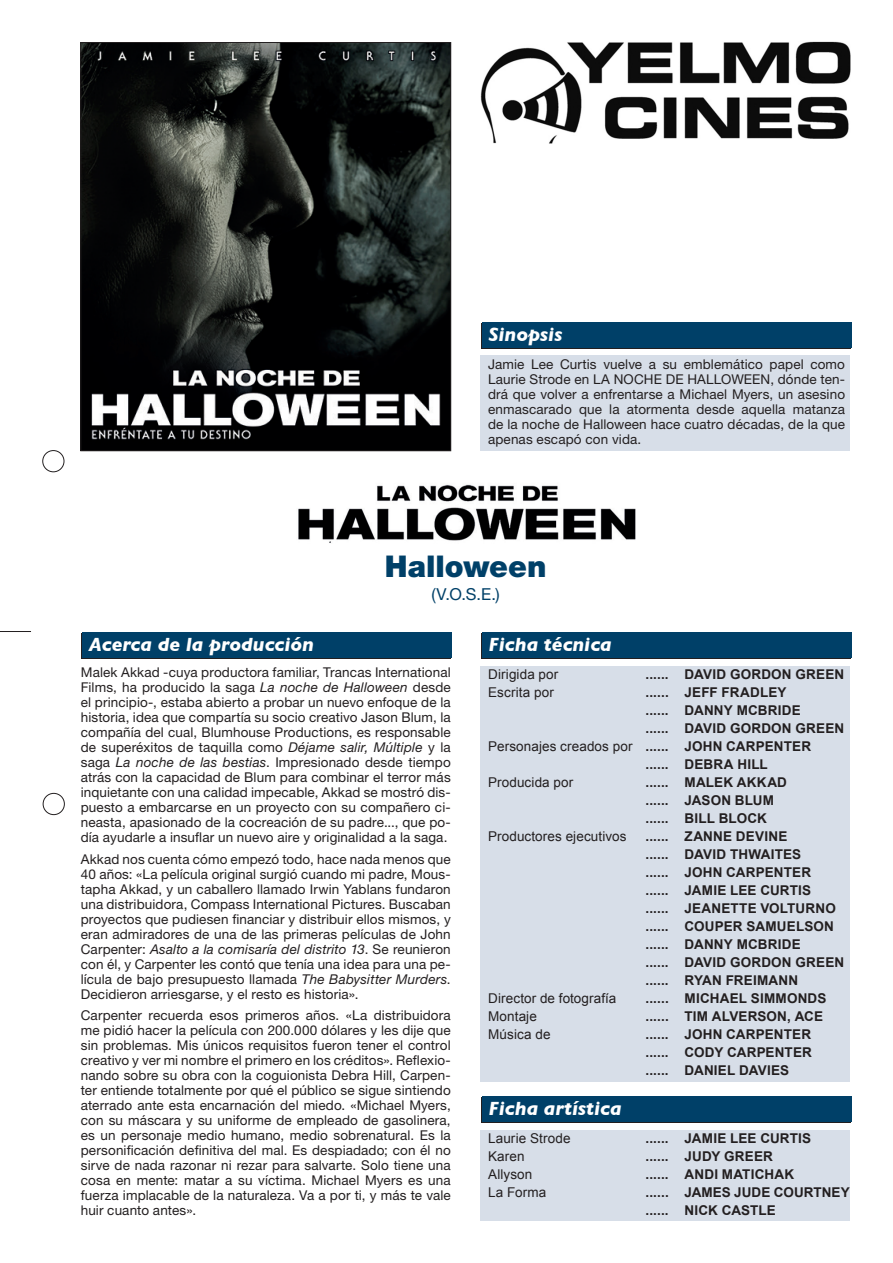
<style>
.page{position:relative;width:893px;height:1263px;background:#fff}
.page>*{position:absolute;margin:0;border:0;box-sizing:border-box;transform-origin:0 0}
.t1{font:900 30px "Helvetica Neue";color:#004068}
.t2{font:italic 700 19.5px "Gill Sans";color:#fff}
.t3{font:16.5px "Helvetica Neue";color:#004068}
.t4{font:13.5px/15px "Helvetica Neue";letter-spacing:.01em;color:#231f20;text-align:justify}
.t5{font:700 13.5px "Arial";letter-spacing:.015em;color:#231f20}
.t6{font:13.5px "Arial";letter-spacing:.01em;color:#231f20}
.s1{font-style:italic}
.s2{font-weight:700}
</style>
<div class="page">
<img style="left:82px;top:44px;width:367px;height:405px">
<div style="left:80px;top:42px;width:371px;height:409px;border:1px solid #231f20"></div>
<div style="left:480px;top:323px;width:370px;height:26px;background:#231f20"></div>
<div style="left:81px;top:634px;width:370px;height:25px;background:#231f20"></div>
<div style="left:482px;top:322px;width:369px;height:26px;background:#004068"></div>
<div style="left:82px;top:632px;width:370px;height:26px;background:#004068"></div>
<div style="left:480px;top:356px;width:370px;height:95px;background:#d7dee8"></div>
<hr style="left:0;top:631px;width:31px;height:1px;background:#231f20">
<div style="left:43px;top:450px;width:21px;height:22px;border:1px solid #231f20;border-radius:50%"></div>
<div style="left:43px;top:793px;width:22px;height:22px;border:1px solid #231f20;border-radius:50%"></div>
<img style="left:480px;top:41px;width:370px;height:102px">
<div style="left:481px;top:634px;width:369px;height:25px;background:#231f20"></div>
<svg style="left:481px;top:1097px;width:369px;height:25px"></svg>
<div style="left:482px;top:632px;width:369px;height:26px;background:#004068"></div>
<div style="left:482px;top:1096px;width:369px;height:25px;background:#004068"></div>
<div style="left:480px;top:666px;width:370px;height:416px;background:#d7dee8"></div>
<div style="left:480px;top:1130px;width:370px;height:90px;background:#d7dee8"></div>
<img style="left:298px;top:484px;width:338px;height:59px">
<p class="t2" style="left:489px;top:323px;width:75px">Sinopsis</p>
<p class="t4" style="left:488px;top:357px;width:359px">Jamie Lee Curtis vuelve a su emblemático papel como Laurie Strode en LA NOCHE DE HALLOWEEN, dónde ten&shy;drá que volver a enfrentarse a Michael Myers, un asesino enmascarado que la atormenta desde aquella matanza de la noche de Halloween hace cuatro décadas, de la que apenas escapó con vida.</p>
<p class="t2" style="left:89px;top:633px;width:227px">Acerca de la producción</p>
<p class="t1" style="left:385px;top:548px;width:163px">Halloween</p>
<p class="t3" style="left:432px;top:584px;width:70px">(V.O.S.E.)</p>
<p class="t2" style="left:489px;top:633px;width:125px">Ficha técnica</p>
<p class="t4" style="left:81px;top:665px;width:371px">Malek Akkad -cuya productora familiar, Trancas International Films, ha producido la saga <span class="s1">La noche de Halloween</span> desde el principio-, estaba abierto a probar un nuevo enfoque de la historia, idea que compartía su socio creativo Jason Blum, la compañía del cual, Blumhouse Productions, es responsable de superéxitos de taquilla como <span class="s1">Déjame salir, Múltiple</span> y la saga <span class="s1">La noche de las bestias</span>. Impresionado desde tiempo atrás con la capacidad de Blum para combinar el terror más inquietante con una calidad impecable, Akkad se mostró dis&shy;puesto a embarcarse en un proyecto con su compañero ci&shy;neasta, apasionado de la cocreación de su padre..., que po&shy;día ayudarle a insuflar un nuevo aire y originalidad a la saga.</p>
<p class="t4" style="left:81px;top:851px;width:371px">Akkad nos cuenta cómo empezó todo, hace nada menos que 40 años: «La película original surgió cuando mi padre, Mous&shy;tapha Akkad, y un caballero llamado Irwin Yablans fundaron una distribuidora, Compass International Pictures. Buscaban proyectos que pudiesen financiar y distribuir ellos mismos, y eran admiradores de una de las primeras películas de John Carpenter: <span class="s1">Asalto a la comisaría del distrito 13</span>. Se reunieron con él, y Carpenter les contó que tenía una idea para una pe&shy;lícula de bajo presupuesto llamada <span class="s1">The Babysitter Murders</span>.<br>Decidieron arriesgarse, y el resto es historia».</p>
<p class="t4" style="left:81px;top:1007px;width:371px">Carpenter recuerda esos primeros años. «La distribuidora me pidió hacer la película con 200.000 dólares y les dije que sin problemas. Mis únicos requisitos fueron tener el control creativo y ver mi nombre el primero en los créditos». Reflexio&shy;nando sobre su obra con la coguionista Debra Hill, Carpen&shy;ter entiende totalmente por qué el público se sigue sintiendo aterrado ante esta encarnación del miedo. «Michael Myers, con su máscara y su uniforme de empleado de gasolinera, es un personaje medio humano, medio sobrenatural. Es la personificación definitiva del mal. Es despiadado; con él no sirve de nada razonar ni rezar para salvarte. Solo tiene una cosa en mente: matar a su víctima. Michael Myers es una fuerza implacable de la naturaleza. Va a por ti, y más te vale huir cuanto antes».</p>
<p class="t6" style="left:488px;top:667px;width:72px">Dirigida por</p>
<p class="t5" style="left:645px;top:667px;width:200px">...... DAVID GORDON GREEN</p>
<p class="t6" style="left:488px;top:685px;width:67px">Escrita por</p>
<p class="t5" style="left:645px;top:685px;width:143px">...... JEFF FRADLEY</p>
<p class="t5" style="left:645px;top:703px;width:157px">...... DANNY MCBRIDE</p>
<p class="t5" style="left:645px;top:721px;width:200px">...... DAVID GORDON GREEN</p>
<p class="t6" style="left:488px;top:739px;width:324px">Personajes creados por <span class="s2">...... JOHN CARPENTER</span></p>
<p class="t5" style="left:645px;top:757px;width:124px">...... DEBRA HILL</p>
<p class="t6" style="left:488px;top:775px;width:87px">Producida por</p>
<p class="t5" style="left:645px;top:775px;width:143px">...... MALEK AKKAD</p>
<p class="t5" style="left:645px;top:793px;width:130px">...... JASON BLUM</p>
<p class="t5" style="left:645px;top:811px;width:123px">...... BILL BLOCK</p>
<p class="t6" style="left:488px;top:829px;width:140px">Productores ejecutivos</p>
<p class="t5" style="left:645px;top:829px;width:143px">...... ZANNE DEVINE</p>
<p class="t5" style="left:645px;top:847px;width:157px">...... DAVID THWAITES</p>
<p class="t5" style="left:645px;top:865px;width:167px">...... JOHN CARPENTER</p>
<p class="t5" style="left:645px;top:883px;width:167px">...... JAMIE LEE CURTIS</p>
<p class="t5" style="left:645px;top:901px;width:192px">...... JEANETTE VOLTURNO</p>
<p class="t5" style="left:645px;top:919px;width:190px">...... COUPER SAMUELSON</p>
<p class="t5" style="left:645px;top:937px;width:157px">...... DANNY MCBRIDE</p>
<p class="t5" style="left:645px;top:955px;width:200px">...... DAVID GORDON GREEN</p>
<p class="t5" style="left:645px;top:973px;width:154px">...... RYAN FREIMANN</p>
<p class="t6" style="left:488px;top:991px;width:130px">Director de fotografía</p>
<p class="t5" style="left:645px;top:991px;width:182px">...... MICHAEL SIMMONDS</p>
<p class="t6" style="left:488px;top:1009px;width:50px">Montaje</p>
<p class="t5" style="left:645px;top:1009px;width:179px">...... TIM ALVERSON, ACE</p>
<p class="t6" style="left:488px;top:1027px;width:64px">Música de</p>
<p class="t5" style="left:645px;top:1027px;width:167px">...... JOHN CARPENTER</p>
<p class="t5" style="left:645px;top:1045px;width:168px">...... CODY CARPENTER</p>
<p class="t5" style="left:645px;top:1063px;width:145px">...... DANIEL DAVIES</p>
<p class="t2" style="left:489px;top:1097px;width:135px">Ficha artística</p>
<p class="t6" style="left:488px;top:1130px;width:84px">Laurie Strode</p>
<p class="t5" style="left:645px;top:1130px;width:167px">...... JAMIE LEE CURTIS</p>
<p class="t6" style="left:488px;top:1148px;width:38px">Karen</p>
<p class="t5" style="left:645px;top:1148px;width:129px">...... JUDY GREER</p>
<p class="t6" style="left:488px;top:1166px;width:46px">Allyson</p>
<p class="t5" style="left:645px;top:1166px;width:150px">...... ANDI MATICHAK</p>
<p class="t6" style="left:488px;top:1184px;width:60px">La Forma</p>
<p class="t5" style="left:645px;top:1184px;width:206px">...... JAMES JUDE COURTNEY</p>
<p class="t5" style="left:645px;top:1202px;width:132px">...... NICK CASTLE</p>
</div>
